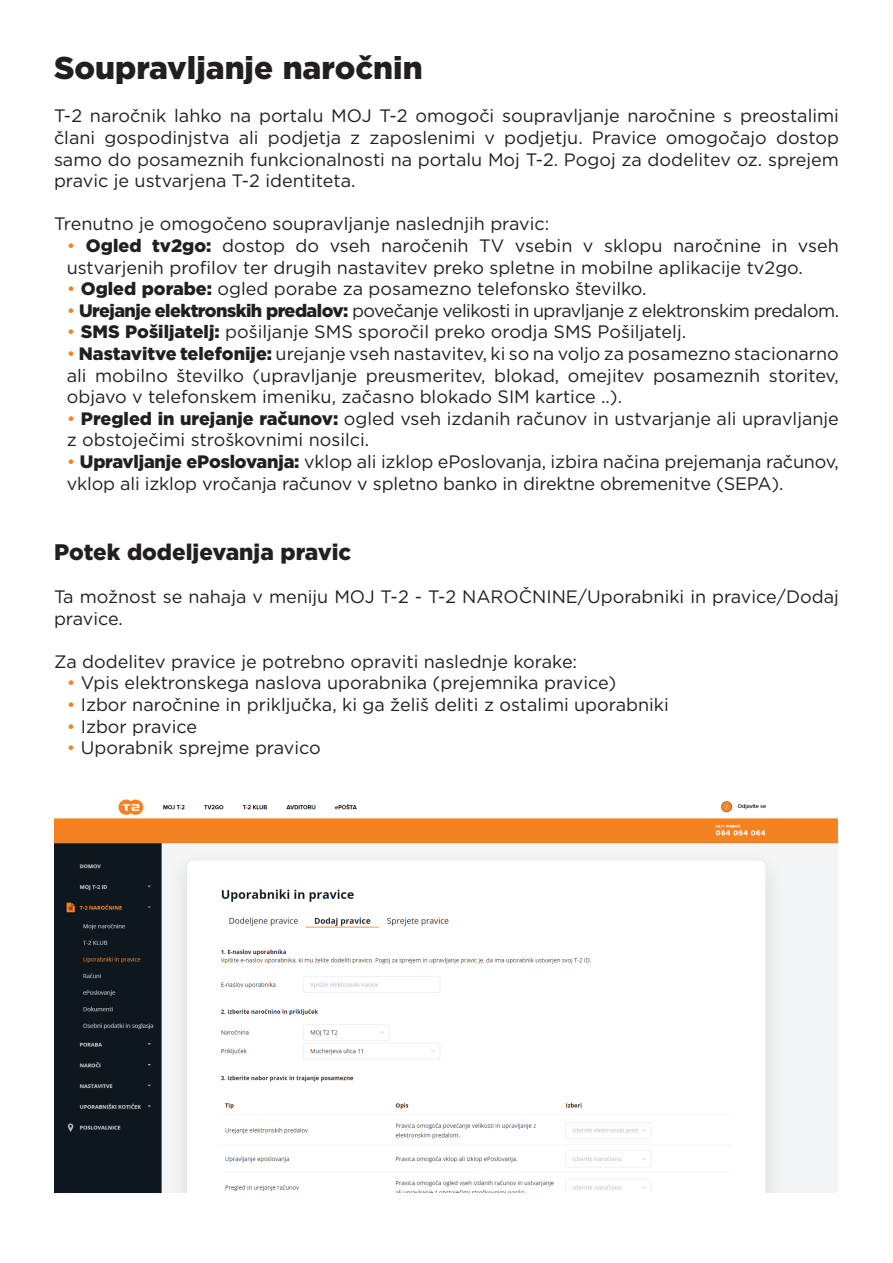
<style>
.page{position:relative;width:893px;height:1263px;background:#fff}
.page>*{position:absolute;margin:0;border:0;box-sizing:border-box;transform-origin:0 0}
.t1{font:900 31.5px "Gotham";color:#231f20}
.t2{font:900 22.5px "Gotham";color:#231f20}
.t3{font:18px/21.6px "Gotham";color:#231f20}
.t4{font:18px "Gotham";letter-spacing:-.03em;color:#231f20}
.s1{color:#f58220}
.s2{font-weight:900}
</style>
<div class="page">
<img style="left:54px;top:799px;width:783px;height:393px">
<h1 class="t1" style="left:54px;top:46px;width:370px">Soupravljanje naročnin</h1>
<p class="t3" style="left:54px;top:105px;width:786px;text-align:justify">T-2 naročnik lahko na portalu MOJ T-2 omogoči soupravljanje naročnine s preostalimi člani gospodinjstva ali podjetja z zaposlenimi v podjetju. Pravice omogočajo dostop samo do posameznih funkcionalnosti na portalu Moj T-2. Pogoj za dodelitev oz. sprejem pravic je ustvarjena T-2 identiteta.</p>
<p class="t3" style="left:54px;top:213px;width:497px">Trenutno je omogočeno soupravljanje naslednjih pravic:</p>
<p class="t3" style="left:67px;top:234px;width:774px"><span class="s1">•</span> <span class="s2">Ogled tv2go:</span> dostop do vseh naročenih TV vsebin v sklopu naročnine in vseh ustvarjenih profilov ter drugih nastavitev preko spletne in mobilne aplikacije tv2go.</p>
<p class="t3" style="left:67px;top:278px;width:581px"><span class="s1">•</span> <span class="s2">Ogled porabe:</span> ogled porabe za posamezno telefonsko številko.</p>
<p class="t4" style="left:67px;top:299px;width:774px"><span class="s1">•</span> <span class="s2">Urejanje elektronskih predalov:</span> povečanje velikosti in upravljanje z elektronskim predalom.</p>
<p class="t3" style="left:67px;top:321px;width:621px"><span class="s1">•</span> <span class="s2">SMS Pošiljatelj:</span> pošiljanje SMS sporočil preko orodja SMS Pošiljatelj.</p>
<p class="t3" style="left:67px;top:342px;width:774px;text-align:justify"><span class="s1">•</span> <span class="s2">Nastavitve telefonije:</span> urejanje vseh nastavitev, ki so na voljo za posamezno stacionarno ali mobilno številko (upravljanje preusmeritev, blokad, omejitev posameznih storitev, objavo v telefonskem imeniku, začasno blokado SIM kartice ..).</p>
<p class="t3" style="left:67px;top:407px;width:774px"><span class="s1">•</span> <span class="s2">Pregled in urejanje računov:</span> ogled vseh izdanih računov in ustvarjanje ali upravljanje z obstoječimi stroškovnimi nosilci.</p>
<p class="t3" style="left:67px;top:450px;width:774px"><span class="s1">•</span> <span class="s2">Upravljanje ePoslovanja:</span> vklop ali izklop ePoslovanja, izbira načina prejemanja računov, vklop ali izklop vročanja računov v spletno banko in direktne obremenitve (SEPA).</p>
<p class="t2" style="left:54px;top:536px;width:299px">Potek dodeljevanja pravic</p>
<p class="t3" style="left:54px;top:585px;width:786px">Ta možnost se nahaja v meniju MOJ T-2 - T-2 NAROČNINE/Uporabniki in pravice/Dodaj pravice.</p>
<p class="t3" style="left:54px;top:650px;width:525px">Za dodelitev pravice je potrebno opraviti naslednje korake:</p>
<p class="t3" style="left:67px;top:672px;width:551px"><span class="s1">•</span> Vpis elektronskega naslova uporabnika (prejemnika pravice)</p>
<p class="t3" style="left:67px;top:693px;width:604px"><span class="s1">•</span> Izbor naročnine in priključka, ki ga želiš deliti z ostalimi uporabniki</p>
<p class="t3" style="left:67px;top:715px;width:132px"><span class="s1">•</span> Izbor pravice</p>
<p class="t3" style="left:67px;top:737px;width:256px"><span class="s1">•</span> Uporabnik sprejme pravico</p>
</div>
